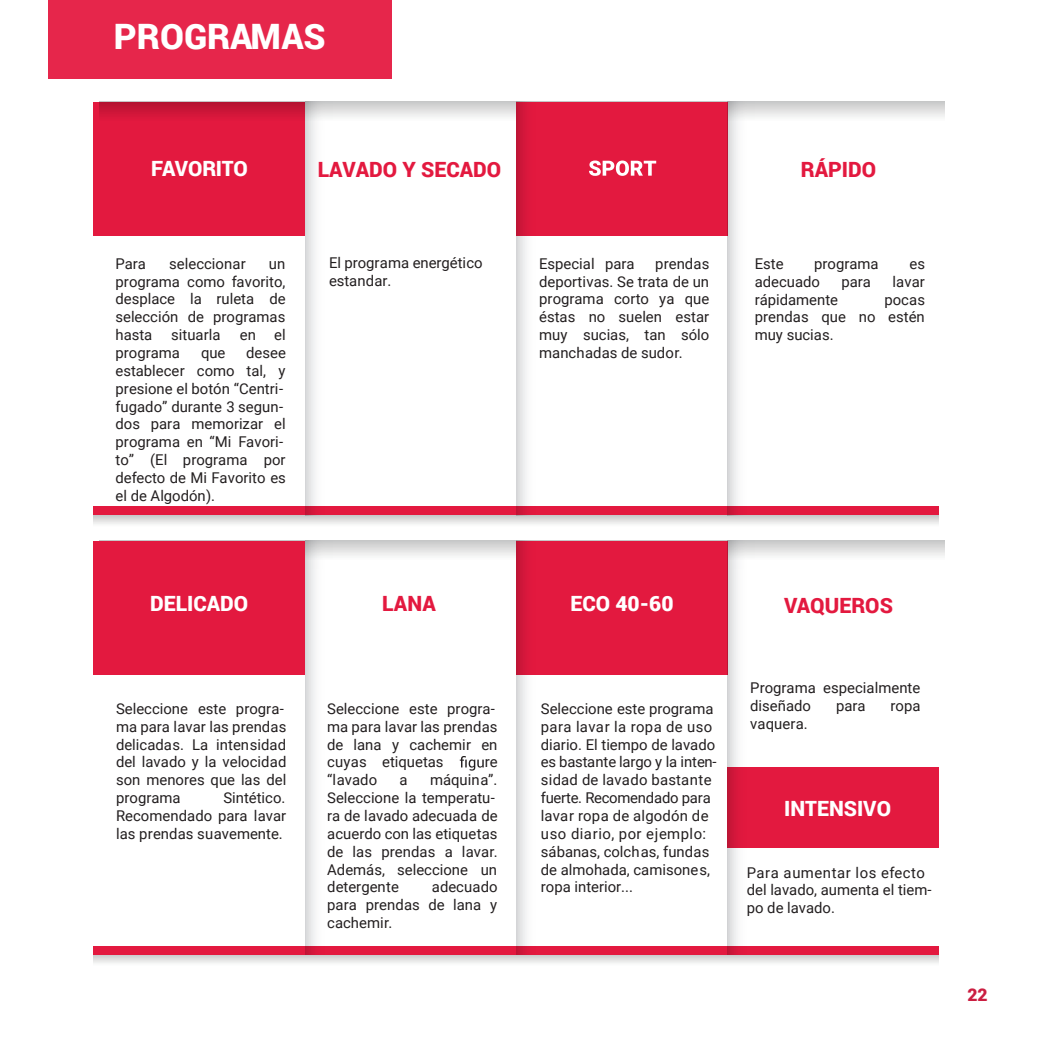
<style>
.page{position:relative;width:1042px;height:1042px;background:#fff}
.page>*{position:absolute;margin:0;border:0;box-sizing:border-box;transform-origin:0 0}
.t1{font:900 35px "Roboto";color:#fff}
.t2{font:900 21px "Roboto";color:#fff}
.t3{font:900 21px "Roboto";color:#e3193f}
.t4{font:900 17.5px "Roboto";color:#cb1e41}
.t5{font:14.88px/17.8px "Roboto";color:#231f20}
</style>
<div class="page">
<div style="left:94px;top:102px;width:211px;height:133px;background:#e3193f"></div>
<svg style="left:100px;top:102px;width:844px;height:15px"></svg>
<div style="left:516px;top:102px;width:211px;height:133px;background:#e3193f"></div>
<svg style="left:94px;top:515px;width:844px;height:9px;background:#dcdcdc"></svg>
<div style="left:94px;top:507px;width:211px;height:8px;background:#e3193f"></div>
<div style="left:305px;top:507px;width:211px;height:8px;background:#e3193f"></div>
<div style="left:516px;top:507px;width:211px;height:8px;background:#e3193f"></div>
<div style="left:727px;top:507px;width:211px;height:8px;background:#e3193f"></div>
<svg style="left:727px;top:102px;width:28px;height:413px"></svg>
<svg style="left:516px;top:102px;width:27px;height:413px"></svg>
<svg style="left:305px;top:102px;width:27px;height:413px"></svg>
<svg style="left:589px;top:160px;width:67px;height:16px"></svg>
<svg style="left:332px;top:541px;width:612px;height:15px;background:#dedede"></svg>
<div style="left:94px;top:541px;width:211px;height:133px;background:#e3193f"></div>
<div style="left:516px;top:541px;width:211px;height:133px;background:#e3193f"></div>
<div style="left:727px;top:767px;width:211px;height:80px;background:#e3193f"></div>
<svg style="left:94px;top:954px;width:844px;height:9px;background:#dfc8cd"></svg>
<div style="left:94px;top:946px;width:211px;height:8px;background:#e3193f"></div>
<div style="left:305px;top:946px;width:211px;height:8px;background:#e3193f"></div>
<div style="left:516px;top:946px;width:211px;height:8px;background:#e3193f"></div>
<div style="left:727px;top:946px;width:211px;height:8px;background:#e3193f"></div>
<svg style="left:727px;top:541px;width:28px;height:413px"></svg>
<svg style="left:516px;top:541px;width:27px;height:413px"></svg>
<svg style="left:305px;top:541px;width:27px;height:413px"></svg>
<svg style="left:460px;top:756px;width:24px;height:14px"></svg>
<div style="left:48px;top:0;width:343px;height:79px;background:#e6264b"></div>
<h1 class="t1" style="left:114px;top:12px;width:213px">PROGRAMAS</h1>
<h2 class="t2" style="left:151px;top:153px;width:98px">FAVORITO</h2>
<p class="t5" style="left:115px;top:254px;width:32px">Para</p>
<p class="t5" style="left:169px;top:254px;width:78px">seleccionar</p>
<p class="t5" style="left:115px;top:254px;width:172px;text-align:justify;text-indent:153px">un programa como favorito, desplace la ruleta de selección de programas hasta</p>
<p class="t5" style="left:171px;top:325px;width:51px">situarla</p>
<p class="t5" style="left:240px;top:325px;width:47px">en el</p>
<p class="t5" style="left:115px;top:343px;width:66px">programa</p>
<p class="t5" style="left:201px;top:343px;width:26px">que</p>
<p class="t5" style="left:115px;top:343px;width:172px;text-indent:131px">desee establecer como tal, y presione el botón “Centri&shy;fugado” durante 3 segun&shy;dos para memorizar el programa en “Mi Favori&shy;to” (El programa por defecto de Mi Favorito es el de Algodón).</p>
<h2 class="t3" style="left:318px;top:155px;width:185px">LAVADO Y SECADO</h2>
<h2 class="t3" style="left:801px;top:155px;width:77px">RÁPIDO</h2>
<p class="t5" style="left:329px;top:253px;width:155px">El programa energético estandar.</p>
<p class="t5" style="left:539px;top:254px;width:97px">Especial para</p>
<p class="t5" style="left:539px;top:254px;width:172px;text-align:justify;text-indent:116px">prendas deportivas. Se trata de un programa corto ya que éstas no suelen estar muy sucias, tan sólo manchadas de sudor.</p>
<p class="t5" style="left:755px;top:254px;width:30px">Este</p>
<p class="t5" style="left:814px;top:254px;width:66px">programa</p>
<p class="t5" style="left:909px;top:254px;width:17px">es</p>
<p class="t5" style="left:755px;top:272px;width:67px">adecuado</p>
<p class="t5" style="left:841px;top:272px;width:31px">para</p>
<p class="t5" style="left:892px;top:272px;width:34px">lavar</p>
<p class="t5" style="left:755px;top:290px;width:85px">rápidamente</p>
<p class="t5" style="left:755px;top:290px;width:172px;text-align:justify;text-indent:130px">pocas prendas que no estén muy sucias.</p>
<h2 class="t2" style="left:150px;top:589px;width:100px">DELICADO</h2>
<p class="t5" style="left:116px;top:699px;width:172px">Seleccione este progra&shy;ma para lavar las prendas delicadas. La intensidad del lavado y la velocidad son menores que las del programa</p>
<p class="t5" style="left:116px;top:788px;width:172px;text-align:justify;text-indent:107px">Sintético.<br>Recomendado para lavar las prendas suavemente.</p>
<h2 class="t3" style="left:382px;top:589px;width:55px">LANA</h2>
<h2 class="t2" style="left:570px;top:589px;width:105px">ECO 40-60</h2>
<h2 class="t3" style="left:784px;top:590px;width:110px">VAQUEROS</h2>
<p class="t5" style="left:327px;top:699px;width:172px">Seleccione este progra&shy;ma para lavar las prendas de lana y cachemir en cuyas etiquetas</p>
<p class="t5" style="left:485px;top:753px;width:14px">re</p>
<p class="t5" style="left:327px;top:770px;width:51px">“lavado</p>
<p class="t5" style="left:400px;top:770px;width:10px">a</p>
<p class="t5" style="left:327px;top:770px;width:172px;text-indent:103px">máquina”.<br>Seleccione la temperatu&shy;ra de lavado adecuada de acuerdo con las etiquetas de las prendas a lavar.<br>Además, seleccione un detergente</p>
<p class="t5" style="left:327px;top:877px;width:172px;text-align:justify;text-indent:105px">adecuado para prendas de lana y cachemir.</p>
<p class="t5" style="left:541px;top:699px;width:177px">Seleccione este programa para lavar la ropa de uso diario. El tiempo de lavado es bastante largo y la inten&shy;sidad de lavado bastante fuerte. Recomendado para lavar ropa de algodón de uso diario, por ejemplo: sábanas, colchas, fundas de almohada, camisones, ropa interior...</p>
<p class="t5" style="left:750px;top:678px;width:172px">Programa especialmente</p>
<p class="t5" style="left:750px;top:696px;width:62px">diseñado</p>
<p class="t5" style="left:836px;top:696px;width:31px">para</p>
<p class="t5" style="left:890px;top:696px;width:31px">ropa</p>
<p class="t5" style="left:750px;top:714px;width:59px">vaquera.</p>
<h2 class="t2" style="left:784px;top:794px;width:108px">INTENSIVO</h2>
<p class="t5" style="left:747px;top:863px;width:186px">Para aumentar los efecto del lavado, aumenta el tiem&shy;po de lavado.</p>
<p class="t4" style="left:967px;top:982px;width:22px">22</p>
</div>
